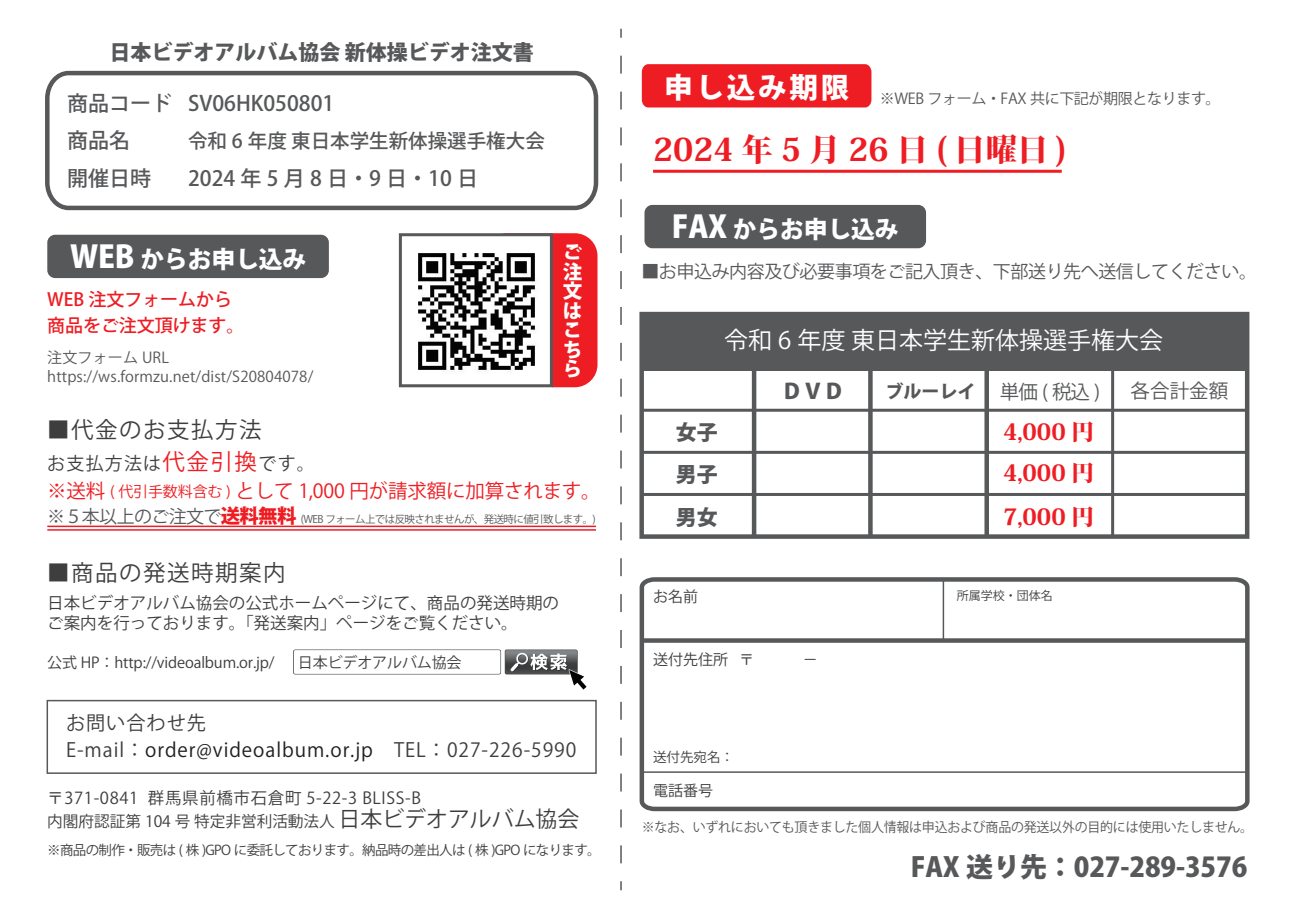
<style>
.page{position:relative;width:1289px;height:919px;background:#fff}
.page>*{position:absolute;margin:0;border:0;box-sizing:border-box;transform-origin:0 0}
.t1{font:800 31.5px "Koz Min Pr 6 N";color:#ee1d23}
.t2{font:800 28.5px "Koz Go Pr 6 N";letter-spacing:.1em;color:#fff}
.t3{font:800 27px "Koz Go Pr 6 N";letter-spacing:-.005em;color:#57585a}
.t4{font:24px "Koz Go Pr 6 N";color:#fff}
.t5{font:800 23.85px "Koz Go Pr 6 N";letter-spacing:-.005em;color:#fff}
.t6{font:22.5px "Koz Go Pr 6 N";letter-spacing:.065em;color:#3e3e3f}
.t7{font:800 22.5px "Koz Min Pr 6 N";color:#ee1d23}
.t8{font:500 21px "Koz Go Pr 6 N";color:#57585a}
.t9{font:800 21px/42.3px "Koz Go Pr 6 N";color:#57585a;text-align:justify}
.t10{font:19.5px/27px "Koz Go Pr 6 N";letter-spacing:.05em;color:#3e3e3f}
.t11{font:19.5px "Koz Go Pr 6 N";letter-spacing:-.01em;color:#ee1d23}
.t12{font:500 19.5px "Koz Go Pr 6 N";color:#57585a}
.t13{font:19.5px "Koz Go Pr 6 N";color:#57585a}
.t14{font:800 19.5px/19.4px "Koz Go Pr 6 N";color:#fff}
.t15{font:18px "Koz Go Pr 6 N";letter-spacing:-.025em;color:#57585a}
.t16{font:500 18px/25.5px "Koz Go Pr 6 N";letter-spacing:-.005em;color:#ee1d23}
.t17{font:18px "Koz Go Pr 6 N";letter-spacing:.065em;color:#3e3e3f}
.t18{font:800 18px "Koz Go Pr 6 N";color:#57585a}
.t19{font:16.5px/19.5px "Koz Go Pr 6 N";color:#3e3e3f}
.t20{font:16.5px "Koz Go Pr 6 N";letter-spacing:.04em;color:#3e3e3f}
.t21{font:15.6px "Koz Go Pr 6 N";color:#3e3e3f}
.t22{font:15px "Koz Go Pr 6 N";letter-spacing:-.01em;color:#3e3e3f}
.t23{font:15px "Koz Go Pr 6 N";letter-spacing:.01em;color:#57585a}
.t24{font:15px "Koz Go Pr 6 N";letter-spacing:-.025em;color:#57585a}
.t25{font:13.5px "Koz Go Pr 6 N";letter-spacing:-.05em;color:#3e3e3f}
.t26{font:13.5px "Koz Go Pr 6 N";letter-spacing:-.02em;color:#57585a;scale:.96 1}
.t27{font:12px "Koz Go Pr 6 N";color:#3e3e3f}
.t28{font:10.5px "Koz Go Pr 6 N";letter-spacing:-.06em;color:#57585a}
.s1{font-size:30.6px}
.s2{font-size:22.5px;color:#ee1d23}
.s3{font-size:15px}
.s4{font-size:18px}
.s5{font-weight:800;font-size:19.5px;color:#ee1d23}
.s6{color:#231f20}
.s7{font-size:21.9px}
</style>
<div class="page">
<div style="left:47px;top:235px;width:282px;height:43px;background:#57585a;border-radius:8px"></div>
<div style="left:486px;top:235px;width:110px;height:151px;background:#ee1d23;border-radius:21px"></div>
<div style="left:484px;top:233px;width:113px;height:154px;border:3px solid #ee1d23;border-radius:21px"></div>
<img style="left:275px;top:649px;width:322px;height:125px">
<hr style="left:47px;top:525px;width:549px;height:2px;background:#ee1d23">
<hr style="left:47px;top:529px;width:549px;height:1px;background:#ee1d23">
<hr style="left:653px;top:170px;width:408px;height:3px;background:#ee1d23">
<svg style="left:620px;top:56px;width:1px;height:808px"></svg>
<div style="left:47px;top:699px;width:549px;height:74px;border:2px solid #57585a"></div>
<svg style="left:639px;top:577px;width:611px;height:235px"></svg>
<svg style="left:642px;top:638px;width:605px;height:4px;background:#626365"></svg>
<hr style="left:642px;top:771px;width:605px;height:1px;background:#57585a">
<hr style="left:942px;top:579px;width:2px;height:61px;background:#57585a">
<div style="left:644px;top:205px;width:282px;height:43px;background:#57585a;border-radius:8px"></div>
<div style="left:642px;top:64px;width:229px;height:43px;background:#ee1d23"></div>
<svg style="left:45px;top:70px;width:554px;height:141px"></svg>
<div style="left:639px;top:312px;width:610px;height:227px;border:4px solid #57585a"></div>
<div style="left:642px;top:314px;width:605px;height:56px;background:#57585a"></div>
<hr style="left:641px;top:408px;width:604px;height:3px;background:#57585a">
<hr style="left:641px;top:493px;width:604px;height:3px;background:#57585a">
<hr style="left:641px;top:451px;width:604px;height:3px;background:#57585a">
<svg style="left:868px;top:370px;width:4px;height:165px"></svg>
<div style="left:751px;top:370px;width:5px;height:165px;background:#57585a"></div>
<hr style="left:1111px;top:370px;width:3px;height:165px;background:#57585a">
<svg style="left:984px;top:370px;width:4px;height:165px"></svg>
<img style="left:418px;top:237px;width:131px;height:146px">
<div style="left:399px;top:233px;width:154px;height:154px;border:3px solid #57585a"></div>
<p class="t9" style="left:109px;top:32px;width:426px">日本ビデオアルバム協会 新体操ビデオ注文書</p>
<p class="t8" style="left:67px;top:91px;width:106px">商品コード</p>
<p class="t8" style="left:188px;top:91px;width:148px">SV06HK050801</p>
<h2 class="t2" style="left:664px;top:71px;width:187px">申し込み期限</h2>
<p class="t24" style="left:879px;top:90px;width:342px">※WEB フォーム・FAX 共に下記が期限となります。</p>
<p class="t8" style="left:67px;top:129px;width:64px">商品名</p>
<p class="t8" style="left:67px;top:166px;width:85px">開催日時</p>
<p class="t12" style="left:188px;top:130px;width:358px">令和 6 年度 東日本学生新体操選手権大会</p>
<h1 class="t1" style="left:653px;top:132px;width:415px">2024年5月26日(日曜日)</h1>
<p class="t8" style="left:188px;top:166px;width:291px">2024 年 5 月 8 日・9 日・10 日</p>
<h3 class="t5" style="left:672px;top:216px;width:228px"><span class="s1">FAX</span> からお申し込み</h3>
<h3 class="t5" style="left:70px;top:246px;width:237px"><span class="s1">WEB</span> からお申し込み</h3>
<p class="t16" style="left:47px;top:287px;width:199px">WEB 注文フォームから商品をご注文頂けます。</p>
<p class="t23" style="left:47px;top:349px;width:123px">注文フォーム URL</p>
<p class="t23" style="left:47px;top:368px;width:268px">https://ws.formzu.net/dist/S20804078/</p>
<h3 class="t6" style="left:47px;top:417px;width:216px">■代金のお支払方法</h3>
<p class="t17" style="left:47px;top:453px;width:269px">お支払方法は<span class="s2">代金引換</span>です。</p>
<p class="t14" style="left:562px;top:243px;width:21px">ご注文はこちら</p>
<p class="t11" style="left:47px;top:480px;width:555px">※送料 <span class="s3">( 代引手数料含む )</span> として 1,000 円が請求額に加算されます。</p>
<p class="t28" style="left:47px;top:513px;width:550px"><span class="s4">※５本以上のご注文で</span><span class="s5">送料無料</span> (WEB フォーム上では反映されませんが、発送時に値引致します。)</p>
<h3 class="t6" style="left:47px;top:560px;width:240px">■商品の発送時期案内</h3>
<p class="t19" style="left:47px;top:594px;width:513px">日本ビデオアルバム協会の公式ホームページにて、商品の発送時期のご案内を行っております。「発送案内」ページをご覧ください。</p>
<p class="t22" style="left:47px;top:654px;width:229px">公式 HP：http://videoalbum.or.jp/</p>
<p class="t22" style="left:298px;top:654px;width:165px">日本ビデオアルバム協会</p>
<p class="t10" style="left:66px;top:710px;width:512px">お問い合わせ先<br>E-mail：<span class="s6">order@videoalbum.or.jp</span>　TEL：027-226-5990</p>
<p class="t20" style="left:47px;top:788px;width:375px">〒371-0841 群馬県前橋市石倉町 5-22-3 BLISS-B</p>
<p class="t25" style="left:47px;top:842px;width:555px">※商品の制作・販売は ( 株 )GPO に委託しております。納品時の差出人は ( 株 )GPO になります。</p>
<p class="t21" style="left:47px;top:812px;width:533px">内閣府認証第 104 号 特定非営利活動法人 <span class="s7">日本ビデオアルバム協会</span></p>
<p class="t15" style="left:641px;top:261px;width:617px">■お申込み内容及び必要事項をご記入頂き、下部送り先へ送信してください。</p>
<h3 class="t4" style="left:724px;top:327px;width:440px">令和 6 年度 東日本学生新体操選手権大会</h3>
<p class="t9" style="left:676px;top:411px;width:43px">女子男子男女</p>
<p class="t9" style="left:781px;top:370px;width:64px">ＤＶＤ</p>
<p class="t13" style="left:999px;top:380px;width:102px">単価(税込)</p>
<p class="t13" style="left:1130px;top:380px;width:99px">各合計金額</p>
<p class="t18" style="left:885px;top:381px;width:91px">ブルーレイ</p>
<h3 class="t7" style="left:1003px;top:419px;width:92px">4,000 円</h3>
<h3 class="t7" style="left:1003px;top:460px;width:92px">4,000 円</h3>
<h3 class="t7" style="left:1003px;top:503px;width:92px">7,000 円</h3>
<p class="t22" style="left:653px;top:588px;width:46px">お名前</p>
<p class="t27" style="left:956px;top:588px;width:97px">所属学校・団体名</p>
<p class="t22" style="left:653px;top:650px;width:76px">送付先住所</p>
<p class="t25" style="left:653px;top:749px;width:82px">送付先宛名：</p>
<p class="t22" style="left:653px;top:782px;width:61px">電話番号</p>
<p class="t26" style="left:642px;top:819px;width:638px">※なお、いずれにおいても頂きました個人情報は申込および商品の発送以外の目的には使用いたしません。</p>
<h3 class="t3" style="left:910px;top:851px;width:338px">FAX 送り先：027-289-3576</h3>
</div>
